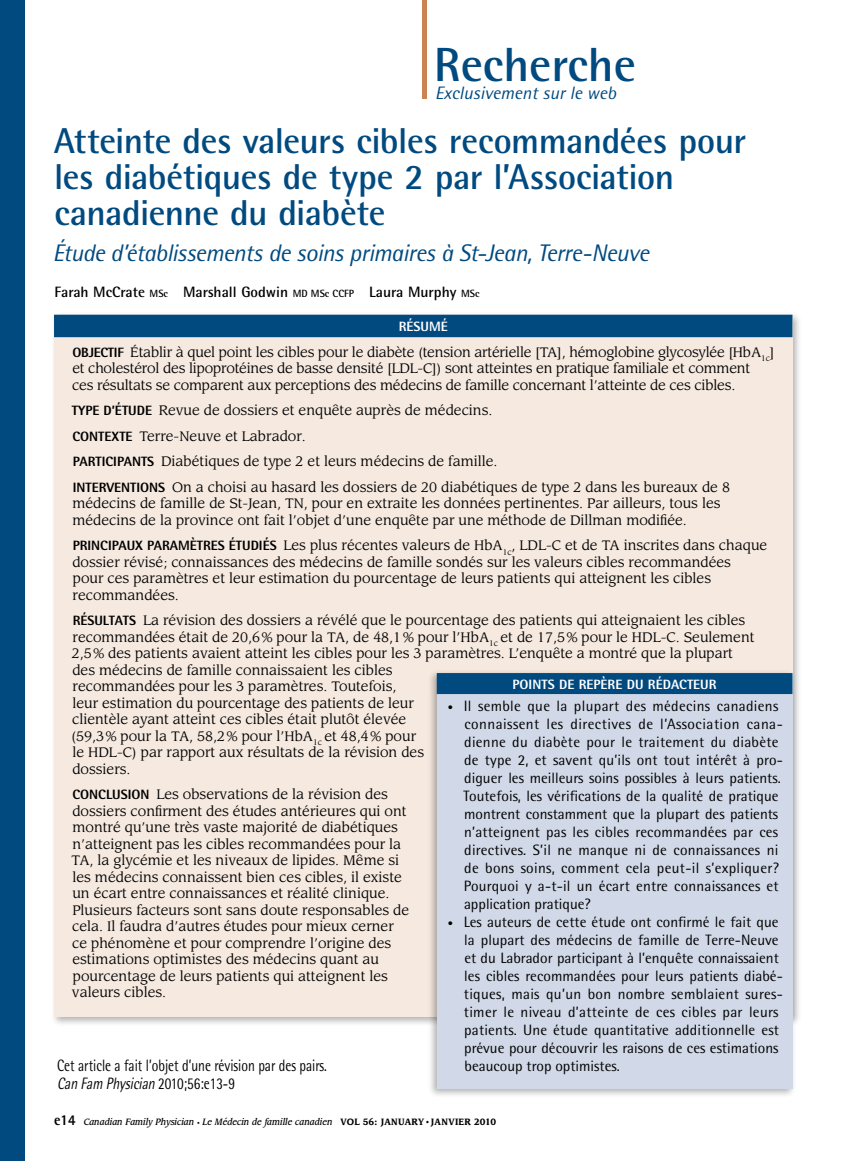
<style>
.page{position:relative;width:851px;height:1161px;background:#fff}
.page>*{position:absolute;margin:0;border:0;box-sizing:border-box;transform-origin:0 0}
.t1{font:700 48px "Rotis Semi Sans Std";color:#004a80}
.t2{font:700 36px/36px "Rotis Semi Sans Std";letter-spacing:-.01em;color:#004a80}
.t3{font:italic 24px "Rotis Semi Sans Std";letter-spacing:-.025em;color:#004a80}
.t4{font:italic 18px "Rotis Semi Sans Std";color:#004a80}
.t5{font:16.5px "Rotis Semi Sans Std";color:#000;scale:.8 1}
.t6{font:italic 16.5px "Rotis Semi Sans Std";color:#000;scale:.8 1}
.t7{font:15px/18px "Rotis Semi Sans Std";letter-spacing:.01em;color:#000}
.t8{font:700 15px "Rotis Semi Sans Std";color:#000}
.t9{font:13.5px/16.5px "Leawood Std";color:#000}
.t10{font:800 13.5px "Rotis Semi Sans Std";color:#fff}
.t11{font:italic 500 9px "Leawood Std";color:#000;scale:.9 1}
.s1{font-size:10.5px}
.s2{font-family:"Rotis Semi Sans Std";font-weight:800}
.s3{font-style:normal}
.s4{font-family:"Rotis Semi Sans Std";font-weight:800;font-style:normal;font-size:15px}
.s5{font-style:normal;font-size:6px}
.s6{font-weight:700;font-style:normal}
.s7{font-family:"Times";font-weight:400;font-style:normal}
</style>
<div class="page">
<div style="left:0;top:0;width:24px;height:1161px;background:#004a80"></div>
<div style="left:50px;top:311px;width:751px;height:715px;background:#000;opacity:.3"></div>
<div style="left:54px;top:315px;width:738px;height:702px;background:#f5e9e0"></div>
<hr style="left:422px;top:0;width:4px;height:99px;background:#cc8354">
<div style="left:54px;top:315px;width:738px;height:22px;background:#004a80"></div>
<div style="left:427px;top:669px;width:369px;height:430px;background:#000;opacity:.3"></div>
<div style="left:436px;top:675px;width:356px;height:414px;background:#d1d9e8"></div>
<div style="left:436px;top:673px;width:356px;height:21px;background:#004a80"></div>
<h1 class="t1" style="left:434px;top:35px;width:203px">Recherche</h1>
<h3 class="t4" style="left:435px;top:82px;width:182px">Exclusivement sur le web</h3>
<h2 class="t2" style="left:54px;top:122px;width:693px">Atteinte des valeurs cibles recommandées pour les diabétiques de type 2 par l’Association canadienne du diabète</h2>
<h3 class="t3" style="left:53px;top:238px;width:597px">Étude d’établissements de soins primaires à St-Jean, Terre-Neuve</h3>
<p class="t8" style="left:54px;top:283px;width:426px">Farah McCrate <span class="s1">MSc</span> Marshall Godwin <span class="s1">MD MSc CCFP</span> Laura Murphy <span class="s1">MSc</span></p>
<p class="t10" style="left:399px;top:318px;width:25px">RÉSUM</p>
<p class="t10" style="left:441px;top:318px;width:9px">É</p>
<p class="t9" style="left:72px;top:344px;width:703px"><span class="s2">OBJECTIF</span> Établir à quel point les cibles pour le diabète (tension artérielle [TA], hémoglobine glycosylée [HbA<sub>1c</sub>] et cholestérol des lipoprotéines de basse densité [LDL-C]) sont atteintes en pratique familiale et comment ces résultats se comparent aux perceptions des médecins de famille concernant l’atteinte de ces cibles.</p>
<p class="t9" style="left:72px;top:398px;width:659px;line-height:25.5px"><span class="s2">TYPE D’ÉTUDE</span> Revue de dossiers et enquête auprès de médecins.<br><span class="s2">CONTEXTE</span> Terre-Neuve et Labrador.<br><span class="s2">PARTICIPANTS</span> Diabétiques de type 2 et leurs médecins de famille.<br><span class="s2">INTERVENTIONS</span> On a choisi au hasard les dossiers de 20 diabétiques de type 2 dans les bureaux de 8</p>
<p class="t9" style="left:72px;top:495px;width:649px">médecins de famille de St-Jean, TN, pour en extraite les données pertinentes. Par ailleurs, tous les médecins de la province ont fait l’objet d’une enquête par une méthode de Dillman modifiée.</p>
<p class="t9" style="left:72px;top:537px;width:696px"><span class="s2">PRINCIPAUX PARAMÈTRES ÉTUDIÉS</span> Les plus récentes valeurs de HbA<sub>1c</sub>, LDL-C et de TA inscrites dans chaque dossier révisé; connaissances des médecins de famille sondés sur les valeurs cibles recommandées<br>pour ces paramètres et leur estimation du pourcentage de leurs patients qui atteignent les cibles recommandées.</p>
<p class="t9" style="left:71px;top:612px;width:684px"><span class="s2">RÉSULTATS</span> La révision des dossiers a révélé que le pourcentage des patients qui atteignaient les cibles recommandées était de 20,6% pour la TA, de 48,1% pour l’HbA<sub>1c</sub> et de 17,5% pour le HDL-C. Seulement 2,5% des patients avaient atteint les cibles pour les 3 paramètres. L’enquête a montré que la plupart des médecins de famille connaissaient les cibles<br>recommandées pour les 3 paramètres. Toutefois,<br>leur estimation du pourcentage des patients de leur<br>clientèle ayant atteint ces cibles était plutôt élevée<br>(59,3% pour la TA, 58,2% pour l’HbA<sub>1c</sub> et 48,4% pour<br>le HDL-C) par rapport aux résultats de la révision des<br>dossiers.</p>
<p class="t9" style="left:72px;top:786px;width:339px"><span class="s2">CONCLUSION</span> Les observations de la révision des dossiers confirment des études antérieures qui ont montré qu’une très vaste majorité de diabétiques n’atteignent pas les cibles recommandées pour la TA, la glycémie et les niveaux de lipides. Même si les médecins connaissent bien ces cibles, il existe un écart entre connaissances et réalité clinique.<br>Plusieurs facteurs sont sans doute responsables de cela. Il faudra d’autres études pour mieux cerner ce phénomène et pour comprendre l’origine des estimations optimistes des médecins quant au pourcentage de leurs patients qui atteignent les valeurs cibles.</p>
<p class="t10" style="left:512px;top:676px;width:15px">POINTS</p>
<p class="t10" style="left:559px;top:676px;width:28px">DE REPÈRE</p>
<p class="t10" style="left:626px;top:676px;width:45px">DU RÉDACTEUR</p>
<p class="t7" style="left:463px;top:697px;width:321px;text-indent:-15px"><span class="s1">•</span> Il semble que la plupart des médecins canadiens connaissent les directives de l’Association cana&shy;dienne du diabète pour le traitement du diabète de type 2, et savent qu’ils ont tout intérêt à pro&shy;diguer les meilleurs soins possibles à leurs patients.<br>Toutefois, les vérifications de la qualité de pratique montrent constamment que la plupart des patients n’atteignent pas les cibles recommandées par ces directives. S’il ne manque ni de connaissances ni de bons soins, comment cela peut-il s’expliquer?<br>Pourquoi y a-t-il un écart entre connaissances et application pratique?</p>
<p class="t7" style="left:464px;top:913px;width:320px;text-indent:-16px"><span class="s1">•</span> Les auteurs de cette étude ont confirmé le fait que la plupart des médecins de famille de Terre-Neuve et du Labrador participant à l’enquête connaissaient les cibles recommandées pour leurs patients diabé&shy;tiques, mais qu’un bon nombre semblaient sures&shy;timer le niveau d’atteinte de ces cibles par leurs patients. Une étude quantitative additionnelle est prévue pour découvrir les raisons de ces estimations</p>
<p class="t5" style="left:57px;top:1056px;width:339px">Cet article a fait l’objet d’une révision par des pairs.</p>
<p class="t7" style="left:464px;top:1057px;width:157px">beaucoup trop optimistes.</p>
<p class="t6" style="left:57px;top:1074px;width:224px">CanFamPhysician<span class="s3">2010;56:e13-9</span></p>
<p class="t11" style="left:54px;top:1116px;width:492px"><span class="s4">E14</span> Canadian Family Physician <span class="s5">•</span> Le Médecin de famille canadien <span class="s6">VOL 56: JANUARY</span> <span class="s7">•</span> <span class="s6">JANVIER 2010</span></p>
</div>
